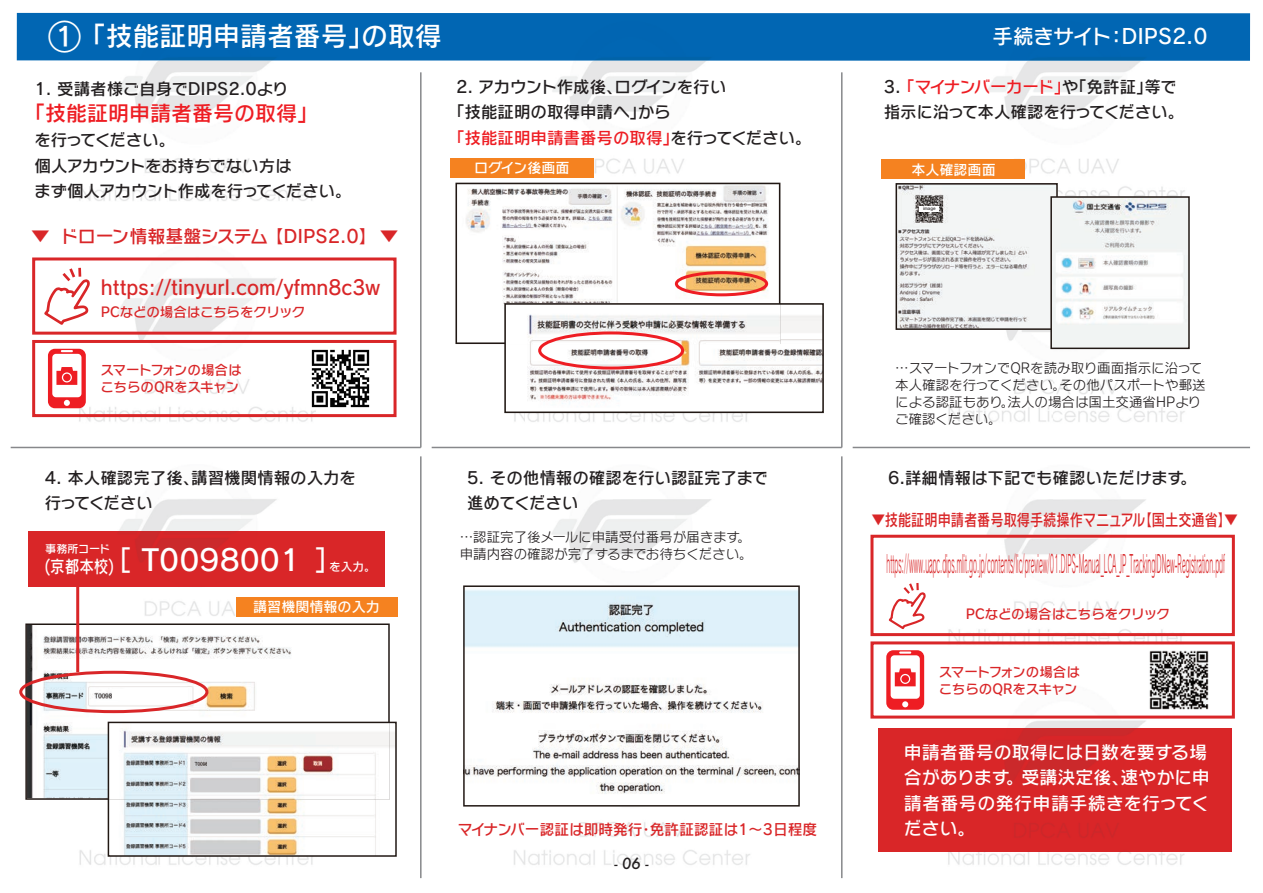
<style>
.page{position:relative;width:1263px;height:893px;background:#fff}
.page>*{position:absolute;margin:0;border:0;box-sizing:border-box;transform-origin:0 0}
.t1{font:29.1px "Rodin NTLG Pro DB";color:#fff}
.t2{font:26.85px "Rodin NTLG Pro DB";color:#fff}
.t3{font:24.3px "Rodin NTLG Pro M";color:#d92628;scale:.26 1}
.t4{font:21px "Rodin NTLG Pro DB";color:#ee1d23}
.t5{font:20.55px "Rodin NTLG Pro DB";color:#fff}
.t6{font:20.1px "Rodin NTLG Pro DB";color:#d92628;scale:.94 1}
.t7{font:18px/25.5px "Rodin NTLG Pro DB";color:#fff}
.t8{font:18px "Rodin NTLG Pro DB";color:#d92628}
.t9{font:17.4px "Rodin NTLG Pro DB";color:#fff;scale:.84 1}
.t10{font:16.5px/25.5px "Rodin NTLG Pro DB";color:#231f20}
.t11{font:16.5px/25.5px "Rodin NTLG Pro DB";letter-spacing:-.025em;color:#231f20}
.t12{font:16.5px/25.5px "Rodin NTLG Pro DB";letter-spacing:-.03em;color:#231f20}
.t13{font:16.5px "Rodin NTLG Pro DB";color:#d92628;scale:.8 1}
.t14{font:15px "Rodin NTLG Pro DB";color:#d92628}
.t15{font:italic 500 15px "Futura";color:#231f20}
.t16{font:14.1px "Rodin NTLG Pro DB";color:#fff}
.t17{font:13.5px/17px "Rodin NTLG Pro M";color:#231f20}
.t18{font:13.5px/17px "Rodin NTLG Pro DB";letter-spacing:-.01em;color:#d92628}
.t19{font:11.7px "Rodin NTLG Pro DB";color:#fff}
.t20{font:11.1px "Rodin NTLG Pro DB";letter-spacing:-.01em;color:#fff}
.t21{font:4.35px "Rodin NTLG Pro DB";color:#231f20}
.s1{font-size:33px}
.s2{color:#ee1d23}
</style>
<div class="page">
<img style="left:10px;top:12px;width:305px;height:611px">
<img style="left:315px;top:13px;width:936px;height:197px">
<img style="left:315px;top:257px;width:158px;height:360px">
<img style="left:780px;top:210px;width:63px;height:105px">
<img style="left:1053px;top:349px;width:197px;height:292px">
<img style="left:473px;top:413px;width:53px;height:36px">
<img style="left:790px;top:315px;width:263px;height:368px">
<img style="left:526px;top:413px;width:264px;height:150px">
<img style="left:841px;top:683px;width:2px;height:196px">
<img style="left:924px;top:683px;width:308px;height:52px">
<img style="left:1231px;top:735px;width:1px;height:117px">
<img style="left:79px;top:800px;width:78px;height:65px">
<img style="left:514px;top:822px;width:236px;height:43px">
<img style="left:158px;top:857px;width:155px;height:8px">
<img style="left:948px;top:852px;width:237px;height:13px">
<div style="left:17px;top:13px;width:1233px;height:48px;background:#0166b3"></div>
<div style="left:32px;top:257px;width:364px;height:78px;border:3px solid #d92628"></div>
<div style="left:32px;top:340px;width:364px;height:77px;border:3px solid #d92628"></div>
<svg style="left:42px;top:265px;width:51px;height:62px"></svg>
<svg style="left:887px;top:581px;width:41px;height:50px"></svg>
<svg style="left:455px;top:183px;width:325px;height:161px"></svg>
<div style="left:675px;top:271px;width:93px;height:25px;border:3px solid #ee1d23;border-radius:50%"></div>
<img style="left:527px;top:306px;width:294px;height:104px">
<img style="left:507px;top:306px;width:273px;height:38px">
<div style="left:504px;top:303px;width:320px;height:110px;border:2px solid #211814"></div>
<div style="left:538px;top:331px;width:146px;height:38px;border:3px solid #ee1d23;border-radius:50%"></div>
<div style="left:450px;top:158px;width:144px;height:20px;background:#f58220"></div>
<img style="left:898px;top:186px;width:157px;height:141px">
<div style="left:895px;top:183px;width:163px;height:147px;border:2px solid #211814"></div>
<div style="left:919px;top:206px;width:20px;height:5px;background:#fff"></div>
<img style="left:1053px;top:199px;width:134px;height:147px">
<div style="left:1050px;top:196px;width:140px;height:153px;border:2px solid #211814"></div>
<img style="left:29px;top:532px;width:356px;height:55px">
<svg style="left:25px;top:623px;width:365px;height:177px"></svg>
<img style="left:111px;top:732px;width:283px;height:122px">
<img style="left:111px;top:725px;width:279px;height:75px">
<div style="left:108px;top:722px;width:289px;height:135px;border:2px solid #211814"></div>
<div style="left:19px;top:671px;width:189px;height:42px;border:3px solid #d92628;border-radius:50%"></div>
<hr style="left:76px;top:577px;width:3px;height:95px;background:#d92628">
<hr style="left:11px;top:447px;width:410px;height:1px;background:#87888b">
<hr style="left:420px;top:72px;width:2px;height:375px;background:#87888b">
<hr style="left:432px;top:447px;width:410px;height:1px;background:#87888b">
<hr style="left:841px;top:72px;width:1px;height:375px;background:#87888b">
<hr style="left:853px;top:447px;width:397px;height:1px;background:#87888b">
<hr style="left:420px;top:456px;width:2px;height:422px;background:#87888b">
<hr style="left:841px;top:456px;width:1px;height:422px;background:#87888b">
<img style="left:466px;top:588px;width:331px;height:206px">
<div style="left:463px;top:585px;width:337px;height:222px;border:2px solid #211814"></div>
<img style="left:878px;top:728px;width:353px;height:124px">
<img style="left:310px;top:349px;width:61px;height:59px">
<svg style="left:48px;top:349px;width:38px;height:59px"></svg>
<div style="left:881px;top:160px;width:144px;height:19px;background:#f58220"></div>
<div style="left:236px;top:597px;width:161px;height:20px;background:#f58220"></div>
<div style="left:870px;top:535px;width:365px;height:101px;border:3px solid #d92628"></div>
<div style="left:870px;top:641px;width:365px;height:78px;border:3px solid #d92628"></div>
<img style="left:1149px;top:650px;width:60px;height:60px">
<svg style="left:886px;top:650px;width:38px;height:60px"></svg>
<div style="left:112px;top:689px;width:25px;height:11px;background:#fff"></div>
<div style="left:208px;top:758px;width:24px;height:11px;background:#cdced0"></div>
<h2 class="t2" style="left:48px;top:19px;width:395px"><span class="s1">①</span>「技能証明申請者番号」の取得</h2>
<p class="t10" style="left:35px;top:75px;width:255px">1. 受講者様ご自身でDIPS2.0より</p>
<p class="t4" style="left:24px;top:99px;width:296px">「技能証明申請者番号の取得」</p>
<p class="t11" style="left:34px;top:126px;width:319px">を行ってください。<br>個人アカウントをお持ちでない方は<br>まず個人アカウント作成を行ってください。</p>
<p class="t8" style="left:32px;top:225px;width:368px">▼ ドローン情報基盤システム 【DIPS2.0】 ▼</p>
<p class="t6" style="left:101px;top:274px;width:299px">https://tinyurl.com/yfmn8c3w</p>
<p class="t18" style="left:101px;top:303px;width:206px">PCなどの場合はこちらをクリック</p>
<p class="t10" style="left:448px;top:73px;width:365px;text-indent:8px">2. アカウント作成後、ログインを行い<br>「技能証明の取得申請へ」から<br><span class="s2">「技能証明申請書番号の取得」</span>を行ってください。</p>
<p class="t16" style="left:474px;top:159px;width:97px">ログイン後画面</p>
<p class="t18" style="left:101px;top:361px;width:143px">スマートフォンの場合はこちらのQRをスキャン</p>
<p class="t10" style="left:45px;top:464px;width:313px">4. 本人確認完了後、講習機関情報の入力を行ってください</p>
<h1 class="t1" style="left:102px;top:541px;width:243px">［ T0098001｠］</h1>
<p class="t20" style="left:45px;top:542px;width:67px">事務所コード</p>
<p class="t9" style="left:44px;top:555px;width:85px">(京都本校)</p>
<p class="t19" style="left:329px;top:559px;width:48px">を入力。</p>
<p class="t16" style="left:253px;top:598px;width:128px">講習機関情報の入力</p>
<p class="t10" style="left:467px;top:464px;width:302px">5. その他情報の確認を行い認証完了まで進めてください</p>
<p class="t17" style="left:460px;top:528px;width:294px">…認証完了後メールに申請受付番号が届きます。申請内容の確認が完了するまでお待ちください。</p>
<p class="t14" style="left:458px;top:820px;width:361px">マイナンバー認証は即時発行・免許証認証は1～3日程度</p>
<p class="t15" style="left:614px;top:853px;width:36px">- 06 -</p>
<p class="t5" style="left:992px;top:23px;width:216px">手続きサイト：DIPS2.0</p>
<p class="t12" style="left:884px;top:73px;width:302px">3. <span class="s2">「マイナンバーカード」</span>や「免許証」等で指示に沿って本人確認を行ってください。</p>
<p class="t16" style="left:911px;top:160px;width:86px">本人確認画面</p>
<p class="t21" style="left:923px;top:205px;width:14px">image</p>
<p class="t17" style="left:895px;top:358px;width:312px">…スマートフォンでQRを読み取り画面指示に沿って本人確認を行ってください。その他パスポートや郵送による認証もあり。法人の場合は国土交通省HPよりご確認ください。</p>
<p class="t10" style="left:888px;top:464px;width:310px">6.詳細情報は下記でも確認いただけます。</p>
<p class="t13" style="left:872px;top:508px;width:459px">▼技能証明申請者番号取得手続操作マニュアル【国土交通省】▼</p>
<h3 class="t3" style="left:887px;top:548px;width:1302px">https://www.uapc.dips.mlit.go.jp/contents/lic/preview/01.DIPS-Manual_LCA_JP_TrackingIDNew-Registration.pdf</h3>
<p class="t18" style="left:966px;top:605px;width:206px">PCなどの場合はこちらをクリック</p>
<p class="t18" style="left:939px;top:663px;width:143px">スマートフォンの場合はこちらのQRをスキャン</p>
<p class="t7" style="left:904px;top:738px;width:308px">申請者番号の取得には日数を要する場合があります。受講決定後、速やかに申請者番号の発行申請手続きを行ってください。</p>
</div>
